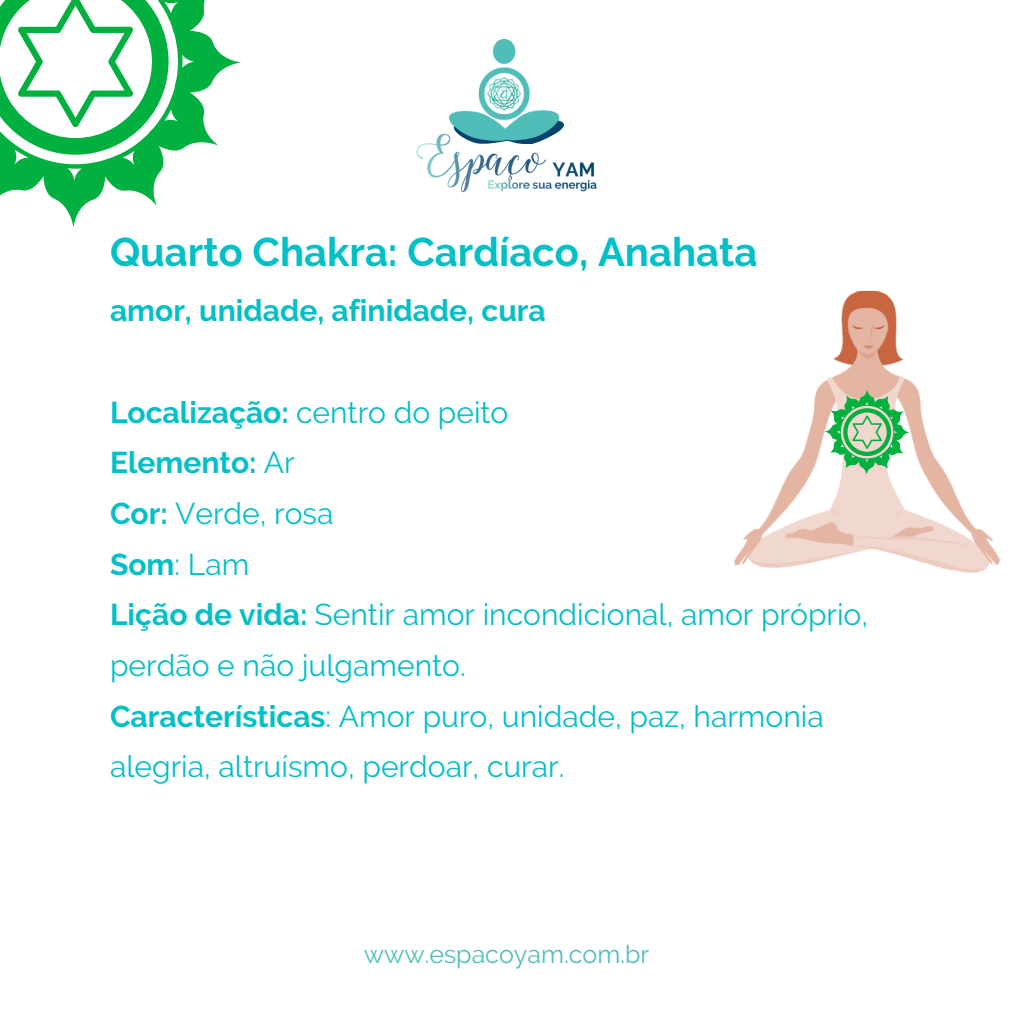
<style>
.page{position:relative;width:1013px;height:1013px;background:#fff}
.page>*{position:absolute;margin:0;border:0;box-sizing:border-box;transform-origin:0 0}
.t1{font:700 40px "Raleway";color:#03bfc6}
.t2{font:30px/50.6px "Raleway";color:#03bfc6}
.t3{font:700 30px "Raleway";color:#03bfc6}
.t4{font:25px "Raleway";color:#50bdb9}
.s1{font-weight:700}
.s2{font-weight:400}
</style>
<div class="page">
<img style="left:478px;top:40px;width:52px;height:70px">
<img style="left:416px;top:110px;width:181px;height:83px">
<img style="left:734px;top:290px;width:266px;height:283px">
<svg style="left:0;top:0;width:241px;height:228px"></svg>
<svg style="left:0;top:0;width:172px;height:155px"></svg>
<svg style="left:824px;top:389px;width:85px;height:86px"></svg>
<p class="t1" style="left:110px;top:228px;width:649px">Quarto Chakra: Cardíaco, Anahata</p>
<p class="t3" style="left:110px;top:293px;width:437px">amor, unidade, afinidade, cura</p>
<p class="t2" style="left:110px;top:387px;width:400px"><span class="s1">Localização:</span> centro do peito</p>
<p class="t3" style="left:110px;top:445px;width:186px">Elemento: <span class="s2">Ar</span></p>
<p class="t2" style="left:110px;top:488px;width:225px"><span class="s1">Cor:</span> Verde, rosa</p>
<p class="t2" style="left:110px;top:538px;width:141px"><span class="s1">Som</span>: Lam</p>
<p class="t2" style="left:110px;top:589px;width:759px"><span class="s1">Lição de vida:</span> Sentir amor incondicional, amor próprio, perdão e não julgamento.</p>
<p class="t2" style="left:110px;top:690px;width:715px"><span class="s1">Características</span>: Amor puro, unidade, paz, harmonia alegria, altruísmo, perdoar, curar.</p>
<p class="t4" style="left:364px;top:939px;width:287px">www.espacoyam.com.br</p>
</div>
